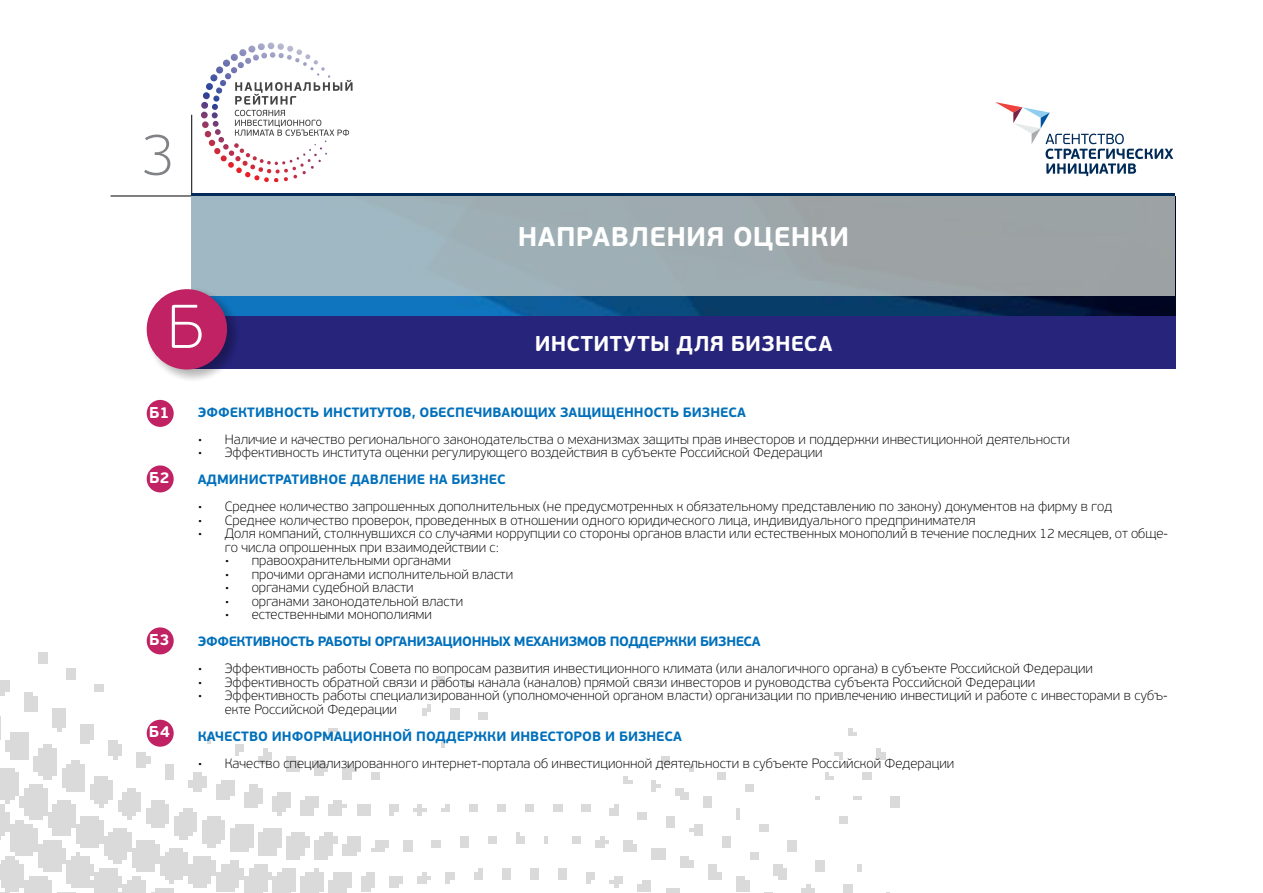
<style>
.page{position:relative;width:1263px;height:893px;background:#fff}
.page>*{position:absolute;margin:0;border:0;box-sizing:border-box;transform-origin:0 0}
.t1{font:100 61.5px "PF Beau Sans Pro";color:#fff}
.t2{font:100 58.8px "PF Beau Sans Pro";color:#808285}
.t3{font:700 27px "PF Beau Sans Pro";letter-spacing:.01em;color:#fff}
.t4{font:700 21.45px "PF Beau Sans Pro";letter-spacing:.01em;color:#fff}
.t5{font:700 15.75px "PF Beau Sans Pro";color:#fff}
.t6{font:100 13.5px/13.5px "PF Beau Sans Pro";color:#000}
.t7{font:700 13.5px "PF Beau Sans Pro";color:#0070bb}
.t8{font:700 13.5px "PF Beau Sans Pro";letter-spacing:-.03em;color:#0070bb}
</style>
<div class="page">
<hr style="left:111px;top:196px;width:160px;height:1px;background:#000">
<hr style="left:191px;top:115px;width:1px;height:81px;background:#000">
<hr style="left:192px;top:193px;width:983px;height:3px;background:#002b58">
<svg style="left:995px;top:102px;width:178px;height:74px"></svg>
<img style="left:0;top:644px;width:900px;height:249px">
<svg style="left:201px;top:43px;width:152px;height:139px"></svg>
<img style="left:241px;top:296px;width:934px;height:20px">
<div style="left:191px;top:196px;width:984px;height:100px;background:linear-gradient(to right,#9fbac6,#9c9e9d)"></div>
<div style="left:191px;top:316px;width:985px;height:53px;background:#26247b"></div>
<div style="left:145px;top:287px;width:96px;height:97px;background:#000;opacity:.3"></div>
<div style="left:147px;top:289px;width:80px;height:80px;background:#c12263;border-radius:50%"></div>
<div style="left:147px;top:400px;width:27px;height:27px;background:#c12263;border-radius:50%"></div>
<div style="left:147px;top:465px;width:27px;height:27px;background:#c12263;border-radius:50%"></div>
<div style="left:147px;top:627px;width:27px;height:27px;background:#c12263;border-radius:50%"></div>
<div style="left:147px;top:720px;width:27px;height:27px;background:#c12263;border-radius:50%"></div>
<h2 class="t2" style="left:141px;top:123px;width:35px">3</h2>
<h1 class="t1" style="left:167px;top:293px;width:39px">Б</h1>
<h3 class="t3" style="left:518px;top:220px;width:333px">НАПРАВЛЕНИЯ ОЦЕНКИ</h3>
<h3 class="t4" style="left:535px;top:330px;width:299px">ИНСТИТУТЫ ДЛЯ БИЗНЕСА</h3>
<p class="t5" style="left:149px;top:403px;width:22px">Б1</p>
<p class="t5" style="left:149px;top:468px;width:22px">Б2</p>
<p class="t5" style="left:149px;top:630px;width:22px">Б3</p>
<p class="t5" style="left:149px;top:722px;width:23px">Б4</p>
<p class="t7" style="left:198px;top:404px;width:550px">ЭФФЕКТИВНОСТЬ ИНСТИТУТОВ, ОБЕСПЕЧИВАЮЩИХ ЗАЩИЩЕННОСТЬ БИЗНЕСА</p>
<p class="t6" style="left:198px;top:433px;width:874px">• Наличие и качество регионального законодательства о механизмах защиты прав инвесторов и поддержки инвестиционной деятельности</p>
<p class="t6" style="left:198px;top:446px;width:626px">• Эффективность института оценки регулирующего воздействия в субъекте Российской Федерации</p>
<p class="t7" style="left:198px;top:471px;width:310px">АДМИНИСТРАТИВНОЕ ДАВЛЕНИЕ НА БИЗНЕС</p>
<p class="t6" style="left:198px;top:500px;width:916px">• Среднее количество запрошенных дополнительных (не предусмотренных к обязательному представлению по закону) документов на фирму в год</p>
<p class="t6" style="left:198px;top:514px;width:779px">• Среднее количество проверок, проведенных в отношении одного юридического лица, индивидуального предпринимателя</p>
<p class="t6" style="left:225px;top:527px;width:944px;text-indent:-27px">• Доля компаний, столкнувшихся со случаями коррупции со стороны органов власти или естественных монополий в течение последних 12 месяцев, от обще&shy;го числа опрошенных при взаимодействии с:</p>
<p class="t6" style="left:225px;top:554px;width:228px">• правоохранительными органами</p>
<p class="t6" style="left:225px;top:568px;width:290px">• прочими органами исполнительной власти</p>
<p class="t6" style="left:225px;top:581px;width:190px">• органами судебной власти</p>
<p class="t6" style="left:225px;top:595px;width:240px">• органами законодательной власти</p>
<p class="t6" style="left:225px;top:608px;width:209px">• естественными монополиями</p>
<p class="t8" style="left:198px;top:633px;width:564px">ЭФФЕКТИВНОСТЬ РАБОТЫ ОРГАНИЗАЦИОННЫХ МЕХАНИЗМОВ ПОДДЕРЖКИ БИЗНЕСА</p>
<p class="t6" style="left:198px;top:662px;width:897px">• Эффективность работы Совета по вопросам развития инвестиционного климата (или аналогичного органа) в субъекте Российской Федерации</p>
<p class="t6" style="left:198px;top:676px;width:839px">• Эффективность обратной связи и работы канала (каналов) прямой связи инвесторов и руководства субъекта Российской Федерации</p>
<p class="t6" style="left:225px;top:689px;width:944px;text-indent:-27px">• Эффективность работы специализированной (уполномоченной органом власти) организации по привлечению инвестиций и работе с инвесторами в субъ&shy;екте Российской Федерации</p>
<p class="t7" style="left:198px;top:728px;width:486px">КАЧЕСТВО ИНФОРМАЦИОННОЙ ПОДДЕРЖКИ ИНВЕСТОРОВ И БИЗНЕСА</p>
<p class="t6" style="left:198px;top:757px;width:758px">• Качество специализированного интернет-портала об инвестиционной деятельности в субъекте Российской Федерации</p>
</div>
